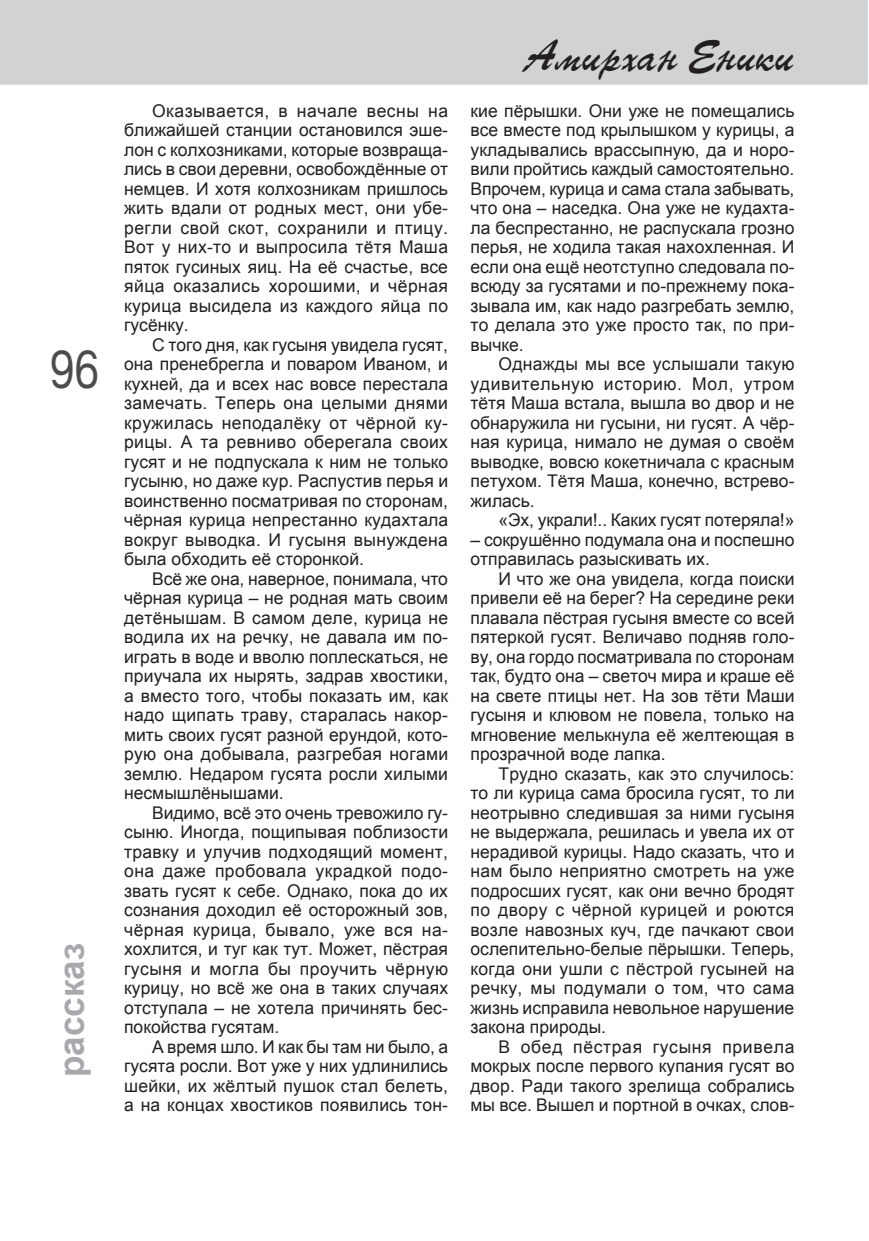
<style>
.page{position:relative;width:869px;height:1241px;background:#fff}
.page>*{position:absolute;margin:0;border:0;box-sizing:border-box;transform-origin:0 0}
.t1{font:49px "TT Arial";color:#4b4c4d;scale:.8 1}
.t2{font:42px "TT Parsec";color:#231f20}
.t3{font:700 35px "Arial";color:#a8a9ad}
.t4{font:17.5px/19.4px "Arial";color:#231f20;text-align:justify}
</style>
<div class="page">
<div style="left:0;top:0;width:867px;height:84px;background:#d1d2d4"></div>
<h1 class="t1" style="left:50px;top:342px;width:63px">96</h1>
<h3 class="t3" style="left:52px;top:1076px;width:136px;rotate:-90deg">рассказ</h3>
<p class="t4" style="left:124px;top:101px;width:325px;text-indent:28px">Оказывается, в начале весны на ближайшей станции остановился эше&shy;лон с колхозниками, которые возвраща&shy;лись в свои деревни, освобождённые от немцев. И хотя колхозникам пришлось жить вдали от родных мест, они убе&shy;регли свой скот, сохранили и птицу.<br>Вот у них-то и выпросила тётя Маша пяток гусиных яиц. На её счастье, все яйца оказались хорошими, и чёрная курица высидела из каждого яйца по гусёнку.</p>
<p class="t4" style="left:124px;top:335px;width:325px;text-indent:28px">С того дня, как гусыня увидела гусят, она пренебрегла и поваром Иваном, и кухней, да и всех нас вовсе перестала замечать. Теперь она целыми днями кружилась неподалёку от чёрной ку&shy;рицы. А та ревниво оберегала своих гусят и не подпускала к ним не только гусыню, но даже кур. Распустив перья и воинственно посматривая по сторонам, чёрная курица непрестанно кудахтала вокруг выводка. И гусыня вынуждена была обходить её сторонкой.</p>
<p class="t4" style="left:124px;top:569px;width:325px;text-indent:28px">Всё же она, наверное, понимала, что чёрная курица – не родная мать своим детёнышам. В самом деле, курица не водила их на речку, не давала им по&shy;играть в воде и вволю поплескаться, не приучала их нырять, задрав хвостики, а вместо того, чтобы показать им, как надо щипать траву, старалась накор&shy;мить своих гусят разной ерундой, кото&shy;рую она добывала, разгребая ногами землю. Недаром гусята росли хилыми несмышлёнышами.</p>
<p class="t4" style="left:124px;top:802px;width:325px;text-indent:28px">Видимо, всё это очень тревожило гу&shy;сыню. Иногда, пощипывая поблизости травку и улучив подходящий момент, она даже пробовала украдкой подо&shy;звать гусят к себе. Однако, пока до их сознания доходил её осторожный зов, чёрная курица, бывало, уже вся на&shy;хохлится, и туг как тут. Может, пёстрая гусыня и могла бы проучить чёрную курицу, но всё же она в таких случаях отступала – не хотела причинять бес&shy;покойства гусятам.</p>
<p class="t4" style="left:124px;top:1036px;width:325px;text-indent:28px">А время шло. И как бы там ни было, а гусята росли. Вот уже у них удлинились шейки, их жёлтый пушок стал белеть, а на концах хвостиков появились тон-</p>
<h2 class="t2" style="left:525px;top:32px;width:270px">Амирхан Еники</h2>
<p class="t4" style="left:470px;top:101px;width:325px">кие пёрышки. Они уже не помещались все вместе под крылышком у курицы, а укладывались врассыпную, да и норо&shy;вили пройтись каждый самостоятельно.<br>Впрочем, курица и сама стала забывать, что она – наседка. Она уже не кудахта&shy;ла беспрестанно, не распускала грозно перья, не ходила такая нахохленная. И если она ещё неотступно следовала по&shy;всюду за гусятами и по-прежнему пока&shy;зывала им, как надо разгребать землю, то делала это уже просто так, по при&shy;вычке.</p>
<p class="t4" style="left:470px;top:354px;width:325px;text-indent:28px">Однажды мы все услышали такую удивительную историю. Мол, утром тётя Маша встала, вышла во двор и не обнаружила ни гусыни, ни гусят. А чёр&shy;ная курица, нимало не думая о своём выводке, вовсю кокетничала с красным петухом. Тётя Маша, конечно, встрево&shy;жилась.</p>
<p class="t4" style="left:498px;top:510px;width:297px">«Эх, украли!.. Каких гусят потеряла!»</p>
<p class="t4" style="left:470px;top:530px;width:325px">– сокрушённо подумала она и поспешно отправилась разыскивать их.</p>
<p class="t4" style="left:470px;top:569px;width:325px;text-indent:28px">И что же она увидела, когда поиски привели её на берег? На середине реки плавала пёстрая гусыня вместе со всей пятеркой гусят. Величаво подняв голо&shy;ву, она гордо посматривала по сторонам так, будто она – светоч мира и краше её на свете птицы нет. На зов тёти Маши гусыня и клювом не повела, только на мгновение мелькнула её желтеющая в прозрачной воде лапка.</p>
<p class="t4" style="left:470px;top:763px;width:325px;text-indent:28px">Трудно сказать, как это случилось: то ли курица сама бросила гусят, то ли неотрывно следившая за ними гусыня не выдержала, решилась и увела их от нерадивой курицы. Надо сказать, что и нам было неприятно смотреть на уже подросших гусят, как они вечно бродят по двору с чёрной курицей и роются возле навозных куч, где пачкают свои ослепительно-белые пёрышки. Теперь, когда они ушли с пёстрой гусыней на речку, мы подумали о том, что сама жизнь исправила невольное нарушение закона природы.</p>
<p class="t4" style="left:470px;top:1036px;width:325px;text-indent:28px">В обед пёстрая гусыня привела мокрых после первого купания гусят во двор. Ради такого зрелища собрались мы все. Вышел и портной в очках, слов-</p>
</div>
